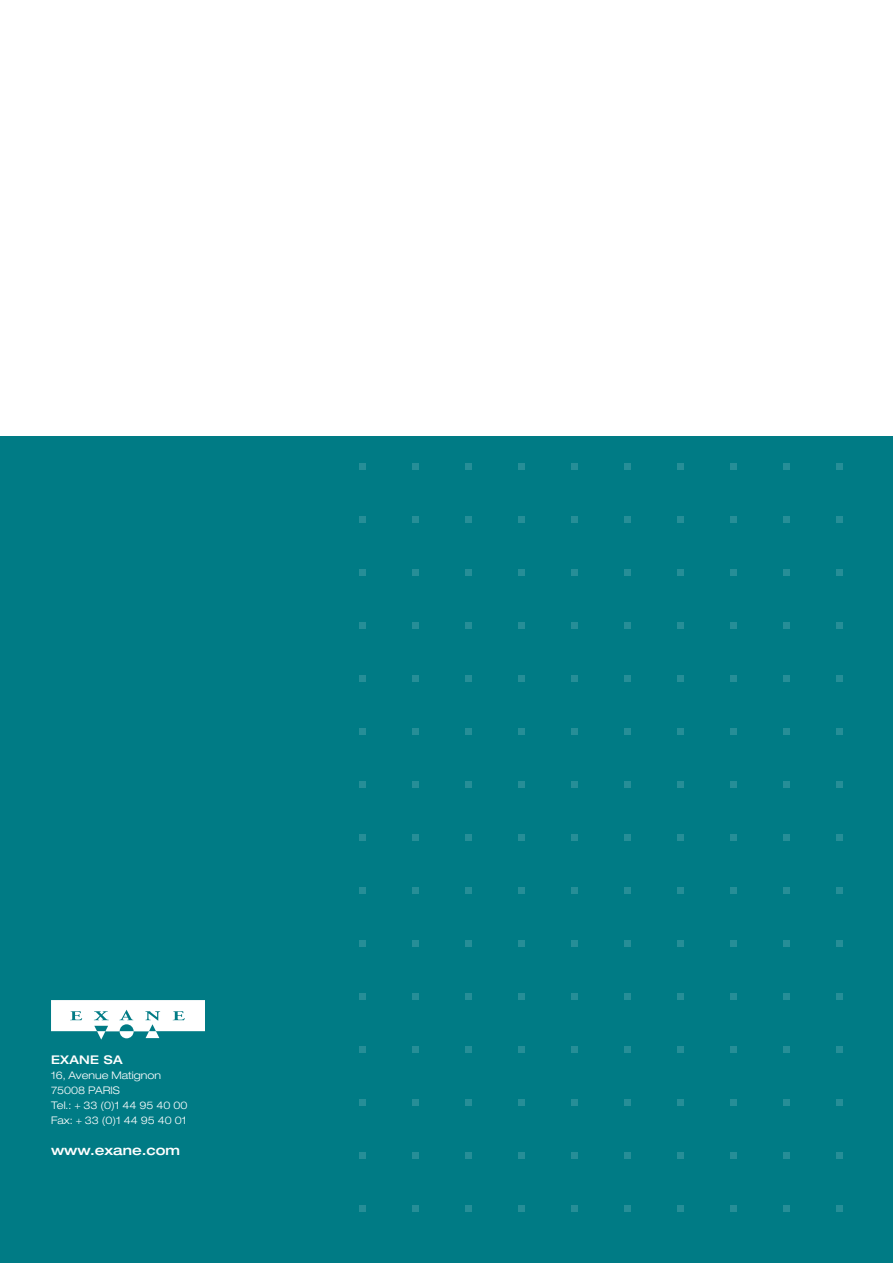
<style>
.page{position:relative;width:893px;height:1263px;background:#fff}
.page>*{position:absolute;margin:0;border:0;box-sizing:border-box;transform-origin:0 0}
.t1{font:500 expanded 13.5px "Helvetica Neue";color:#fff}
.t2{font:500 expanded 12px "Helvetica Neue";letter-spacing:.025em;color:#fff}
.t3{font:300 expanded 10.5px/15px "Helvetica Neue";color:#fff}
</style>
<div class="page">
<div style="left:0;top:437px;width:893px;height:826px;background:#007b85"></div>
<svg style="left:51px;top:1000px;width:154px;height:39px"></svg>
<p class="t2" style="left:51px;top:1052px;width:73px">EXANE SA</p>
<p class="t3" style="left:51px;top:1067px;width:138px">16, Avenue Matignon<br>75008 PARIS<br>Tel.: + 33 (0)1 44 95 40 00<br>Fax: + 33 (0)1 44 95 40 01</p>
<p class="t1" style="left:51px;top:1142px;width:131px">www.exane.com</p>
</div>
